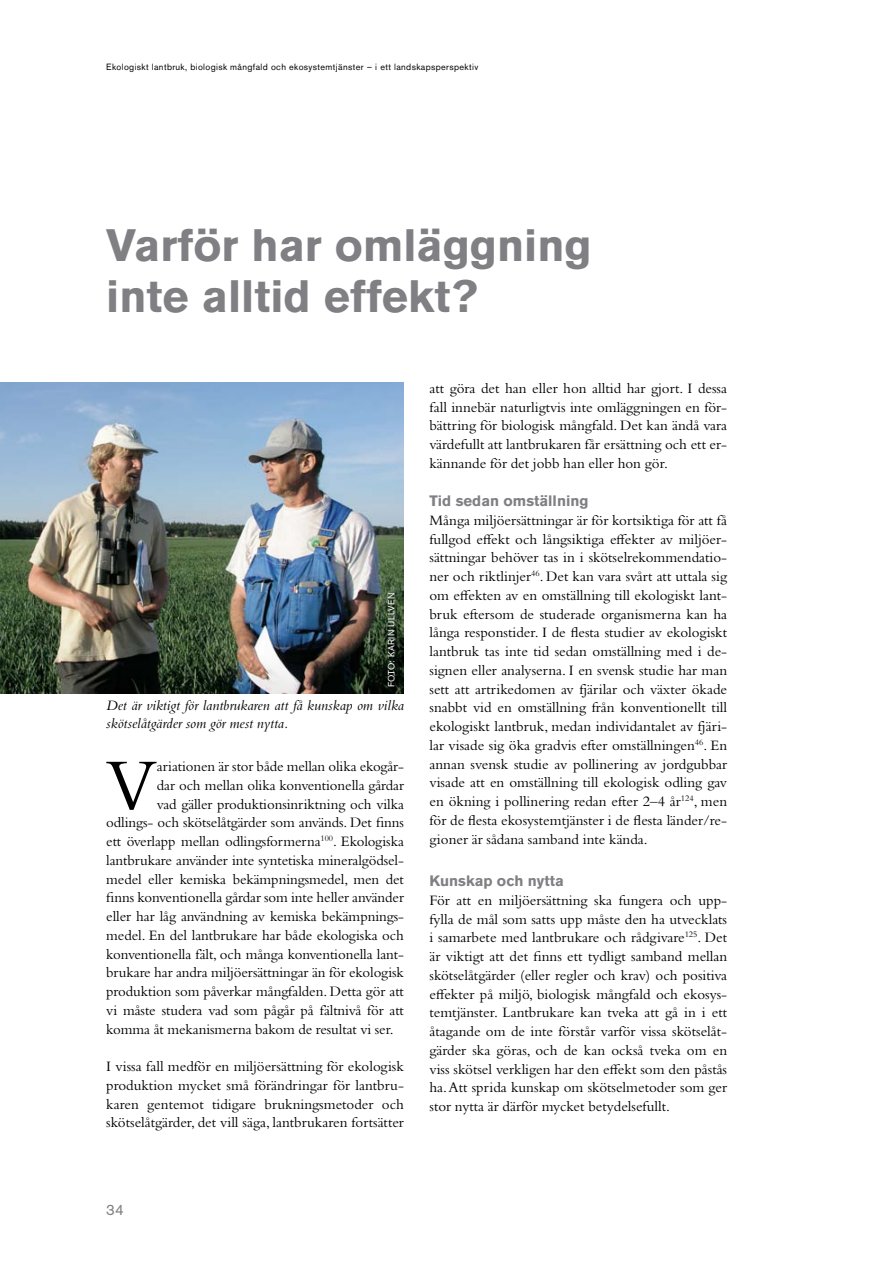
<style>
.page{position:relative;width:893px;height:1263px;background:#fff}
.page>*{position:absolute;margin:0;border:0;box-sizing:border-box;transform-origin:0 0}
.t1{font:75.3px "Bembo Std";color:#000}
.t2{font:700 45px/51px "Akzidenz Grotesk BQ";color:#807f83}
.t3{font:15px/18.8px "Bembo Std";letter-spacing:-.005em;color:#000;text-align:justify}
.t4{font:italic 15px/18px "Bembo Std";color:#000}
.t5{font:700 15px "Akzidenz Grotesk BQ";color:#807f83}
.t6{font:15px "Akzidenz Grotesk BQ";color:#807f83}
.t7{font:9px "Akzidenz Grotesk BQ";letter-spacing:.04em;color:#000}
.t8{font:9px "Akzidenz Grotesk BQ";letter-spacing:.04em;color:#fff}
</style>
<div class="page">
<img style="left:0;top:383px;width:404px;height:310px">
<p class="t7" style="left:106px;top:62px;width:373px">Ekologiskt lantbruk, biologisk mångfald och ekosystemtjänster – i ett landskapsperspektiv</p>
<h2 class="t2" style="left:106px;top:220px;width:487px">Varför har omläggning inte alltid effekt?</h2>
<p class="t8" style="left:386px;top:687px;width:95px;rotate:-90deg">Foto: Karin Ullvén</p>
<p class="t4" style="left:106px;top:696px;width:299px">Det är viktigt för lantbrukaren att få kunskap om vilka skötselåtgärder som gör mest nytta.</p>
<h1 class="t1" style="left:106px;top:741px;width:53px">V</h1>
<p class="t3" style="left:157px;top:757px;width:248px">ariationen är stor både mellan olika ekogår-</p>
<p class="t3" style="left:157px;top:775px;width:249px">dar och mellan olika konventionella gårdar</p>
<p class="t3" style="left:157px;top:794px;width:249px">vad gäller produktionsinriktning och vilka</p>
<p class="t3" style="left:106px;top:813px;width:299px">odlings- och skötselåtgärder som används. Det finns</p>
<p class="t3" style="left:106px;top:832px;width:299px">ett överlapp mellan odlingsformerna<sup>100</sup>. Ekologiska</p>
<p class="t3" style="left:106px;top:850px;width:299px">lantbrukare använder inte syntetiska mineralgödsel-</p>
<p class="t3" style="left:106px;top:869px;width:299px">medel eller kemiska bekämpningsmedel, men det</p>
<p class="t3" style="left:106px;top:888px;width:299px">finns konventionella gårdar som inte heller använder</p>
<p class="t3" style="left:106px;top:907px;width:299px">eller har låg användning av kemiska bekämpnings-</p>
<p class="t3" style="left:106px;top:925px;width:299px">medel. En del lantbrukare har både ekologiska och</p>
<p class="t3" style="left:106px;top:944px;width:299px">konventionella fält, och många konventionella lant-</p>
<p class="t3" style="left:106px;top:963px;width:299px">brukare har andra miljöersättningar än för ekologisk</p>
<p class="t3" style="left:106px;top:982px;width:299px">produktion som påverkar mångfalden. Detta gör att</p>
<p class="t3" style="left:106px;top:1000px;width:299px">vi måste studera vad som pågår på fältnivå för att</p>
<p class="t3" style="left:106px;top:1019px;width:289px">komma åt mekanismerna bakom de resultat vi ser.</p>
<p class="t3" style="left:106px;top:1057px;width:299px">I vissa fall medför en miljöersättning för ekologisk produktion mycket små förändringar för lantbru&shy;karen gentemot tidigare brukningsmetoder och skötselåtgärder, det vill säga, lantbrukaren fortsätter</p>
<p class="t3" style="left:429px;top:378px;width:299px">att göra det han eller hon alltid har gjort. I dessa fall innebär naturligtvis inte omläggningen en för&shy;bättring för biologisk mångfald. Det kan ändå vara värdefullt att lantbrukaren får ersättning och ett er&shy;kännande för det jobb han eller hon gör.</p>
<p class="t5" style="left:429px;top:492px;width:161px">Tid sedan omställning</p>
<p class="t3" style="left:429px;top:510px;width:299px">Många miljöersättningar är för kortsiktiga för att få fullgod effekt och långsiktiga effekter av miljöer&shy;sättningar behöver tas in i skötselrekommendatio&shy;ner och riktlinjer<sup>46</sup>. Det kan vara svårt att uttala sig om effekten av en omställning till ekologiskt lant&shy;bruk eftersom de studerade organismerna kan ha långa responstider. I de flesta studier av ekologiskt lantbruk tas inte tid sedan omställning med i de&shy;signen eller analyserna. I en svensk studie har man sett att artrikedomen av fjärilar och växter ökade snabbt vid en omställning från konventionellt till ekologiskt lantbruk, medan individantalet av fjäri&shy;lar visade sig öka gradvis efter omställningen<sup>46</sup>. En annan svensk studie av pollinering av jordgubbar visade att en omställning till ekologisk odling gav en ökning i pollinering redan efter 2–4 år<sup>124</sup>, men för de flesta ekosystemtjänster i de flesta länder/re&shy;gioner är sådana samband inte kända.</p>
<p class="t5" style="left:429px;top:872px;width:136px">Kunskap och nytta</p>
<p class="t3" style="left:429px;top:890px;width:299px">För att en miljöersättning ska fungera och upp&shy;fylla de mål som satts upp måste den ha utvecklats i samarbete med lantbrukare och rådgivare<sup>125</sup>. Det är viktigt att det finns ett tydligt samband mellan skötselåtgärder (eller regler och krav) och positiva effekter på miljö, biologisk mångfald och ekosys&shy;temtjänster. Lantbrukare kan tveka att gå in i ett åtagande om de inte förstår varför vissa skötselåt&shy;gärder ska göras, och de kan också tveka om en viss skötsel verkligen har den effekt som den påstås ha. Att sprida kunskap om skötselmetoder som ger stor nytta är därför mycket betydelsefullt.</p>
<p class="t6" style="left:106px;top:1201px;width:19px">34</p>
</div>
